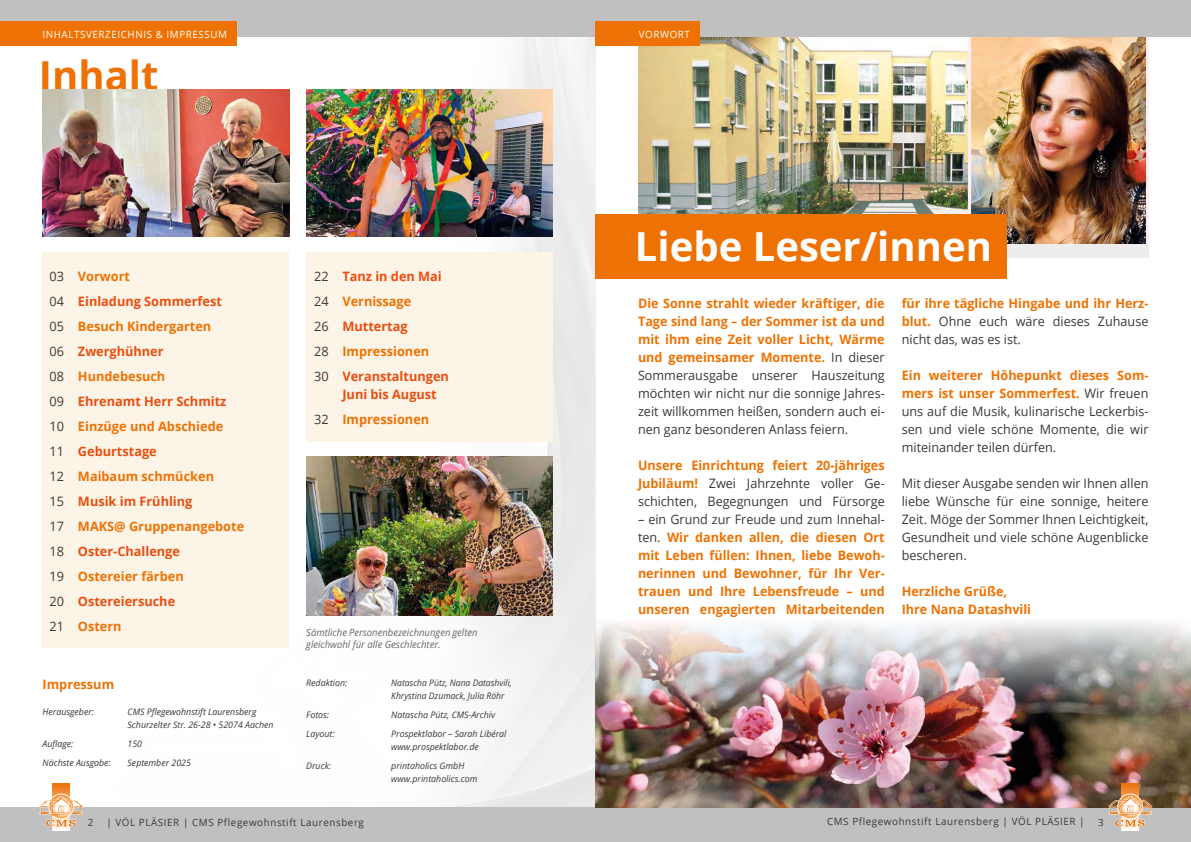
<style>
.page{position:relative;width:1191px;height:842px;background:#fff}
.page>*{position:absolute;margin:0;border:0;box-sizing:border-box;transform-origin:0 0}
.t1{font:700 40px "Open Sans";color:#fff}
.t2{font:700 40px "Open Sans";color:#ee7203}
.t3{font:13px/18px "Open Sans";color:#3a3938;text-align:justify}
.t4{font:700 13px/25px "Open Sans";color:#ee7203}
.t5{font:700 13px/25px "Open Sans";color:#e94e0f}
.t6{font:10px "Open Sans";letter-spacing:.06em;color:#3a3938}
.t7{font:italic 10px/12px "Open Sans";color:#676665;scale:.95 1}
.t8{font:10px "Open Sans";letter-spacing:.06em;color:#fff}
.t9{font:italic 9px/13px "Open Sans";color:#3a3938}
.t10{font:italic 9px/13px "Open Sans";color:#3a3938;scale:.95 1}
.s1{font-weight:400;color:#3a3938}
.s2{color:#e94e0f}
.s3{color:#ee7203}
.s4{font-weight:700;color:#ee7203}
</style>
<div class="page">
<div style="left:0;top:807px;width:1191px;height:35px;background:#c1c0c0"></div>
<img style="left:596px;top:622px;width:595px;height:185px">
<img style="left:638px;top:36px;width:330px;height:178px">
<img style="left:972px;top:36px;width:173px;height:209px">
<div style="left:968px;top:30px;width:181px;height:222px;border:3px solid #fdeef6"></div>
<img style="left:42px;top:36px;width:554px;height:771px">
<div style="left:0;top:0;width:1191px;height:36px;background:#c1c0c0"></div>
<div style="left:595px;top:22px;width:104px;height:24px;background:#ee7203"></div>
<div style="left:0;top:22px;width:236px;height:24px;background:#ee7203"></div>
<svg style="left:53px;top:784px;width:17px;height:46px"></svg>
<div style="left:49px;top:794px;width:25px;height:25px;border:1px solid #fff;border-radius:50%"></div>
<svg style="left:39px;top:796px;width:44px;height:31px"></svg>
<div style="left:595px;top:245px;width:554px;height:13px;background:#eeeded"></div>
<div style="left:595px;top:214px;width:411px;height:64px;background:#ee7203"></div>
<img style="left:306px;top:90px;width:247px;height:147px">
<img style="left:43px;top:90px;width:246px;height:147px">
<div style="left:43px;top:252px;width:246px;height:396px;background:#fdf4e8"></div>
<div style="left:306px;top:252px;width:247px;height:189px;background:#fdf4e8"></div>
<svg style="left:1121px;top:784px;width:18px;height:46px"></svg>
<div style="left:1117px;top:794px;width:25px;height:25px;border:1px solid #fff;border-radius:50%"></div>
<svg style="left:1108px;top:796px;width:44px;height:31px"></svg>
<img style="left:306px;top:457px;width:247px;height:158px">
<p class="t8" style="left:43px;top:27px;width:186px">INHALTSVERZEICHNIS &amp; IMPRESSUM</p>
<p class="t8" style="left:639px;top:27px;width:53px">VORWORT</p>
<h1 class="t2" style="left:39px;top:47px;width:121px">Inhalt</h1>
<p class="t4" style="left:50px;top:264px;width:196px"><span class="s1">03</span> Vorwort<br><span class="s1">04</span> <span class="s2">Einladung Sommerfest<br></span><span class="s1">05</span> Besuch Kindergarten<br><span class="s1">06</span> <span class="s2">Zwerghühner<br></span><span class="s1">08</span> Hundebesuch<br><span class="s1">09</span> <span class="s2">Ehrenamt Herr Schmitz<br></span><span class="s1">10</span> Einzüge und Abschiede<br><span class="s1">11</span> <span class="s2">Geburtstage<br></span><span class="s1">12</span> Maibaum schmücken<br><span class="s1">15</span> <span class="s2">Musik im Frühling<br></span><span class="s1">17</span> MAKS@ Gruppenangebote<br><span class="s1">18</span> <span class="s2">Oster-Challenge<br></span><span class="s1">19</span> Ostereier färben<br><span class="s1">20</span> <span class="s2">Ostereiersuche<br></span><span class="s1">21</span> Ostern</p>
<p class="t5" style="left:314px;top:264px;width:136px"><span class="s1">22</span> Tanz in den Mai<br><span class="s1">24</span> <span class="s3">Vernissage<br></span><span class="s1">26</span> Muttertag<br><span class="s1">28</span> <span class="s3">Impressionen<br></span><span class="s1">30</span> Veranstaltungen</p>
<p class="t5" style="left:314px;top:382px;width:124px;text-indent:28px">Juni bis August<br><span class="s1">32</span> <span class="s3">Impressionen</span></p>
<p class="t7" style="left:306px;top:626px;width:182px">Sämtliche Personenbezeichnungen gelten gleichwohl für alle Geschlechter.</p>
<p class="t4" style="left:43px;top:672px;width:73px">Impressum</p>
<p class="t9" style="left:43px;top:705px;width:53px">Herausgeber:</p>
<p class="t9" style="left:128px;top:705px;width:147px">CMS Pflegewohnstift Laurensberg<br>Schurzelter Str. 26-28 • 52074 Aachen</p>
<p class="t9" style="left:43px;top:737px;width:32px">Auflage:</p>
<p class="t9" style="left:128px;top:737px;width:16px">150</p>
<p class="t9" style="left:43px;top:756px;width:70px">Nächste Ausgabe:</p>
<p class="t9" style="left:128px;top:756px;width:65px">September 2025</p>
<p class="t9" style="left:306px;top:676px;width:43px">Redaktion:</p>
<p class="t10" style="left:391px;top:676px;width:128px">Natascha Pütz, Nana Datashvili,<br>Khrystina Dzumack, Julia Röhr</p>
<p class="t9" style="left:306px;top:708px;width:24px">Fotos:</p>
<p class="t9" style="left:391px;top:708px;width:105px">Natascha Pütz, CMS-Archiv</p>
<p class="t9" style="left:306px;top:727px;width:30px">Layout:</p>
<p class="t9" style="left:391px;top:727px;width:117px">Prospektlabor – Sarah Libéral www.prospektlabor.de</p>
<p class="t9" style="left:306px;top:759px;width:26px">Druck:</p>
<p class="t9" style="left:391px;top:759px;width:88px">printaholics GmbH www.printaholics.com</p>
<h1 class="t1" style="left:635px;top:218px;width:358px">Liebe Leser/innen</h1>
<p class="t3" style="left:638px;top:294px;width:248px"><span class="s4">Die Sonne strahlt wieder kräftiger, die Tage sind lang – der Sommer ist da und mit ihm eine Zeit voller Licht, Wärme und gemeinsamer Momente.</span> In dieser Sommerausgabe unserer Hauszeitung möchten wir nicht nur die sonnige Jahres&shy;zeit willkommen heißen, sondern auch ei&shy;nen ganz besonderen Anlass feiern.</p>
<p class="t3" style="left:638px;top:456px;width:248px"><span class="s4">Unsere Einrichtung feiert 20-jähriges Jubiläum!</span> Zwei Jahrzehnte voller Ge&shy;schichten, Begegnungen und Fürsorge</p>
<p class="t4" style="left:638px;top:510px;width:248px;line-height:18px;text-align:justify"><span class="s1">– ein Grund zur Freude und zum Innehal&shy;ten.</span> Wir danken allen, die diesen Ort mit Leben füllen: Ihnen, liebe Bewoh&shy;nerinnen und Bewohner, für Ihr Ver&shy;trauen und Ihre Lebensfreude – und unseren engagierten Mitarbeitenden</p>
<p class="t3" style="left:901px;top:294px;width:248px"><span class="s4">für ihre tägliche Hingabe und ihr Herz&shy;blut.</span> Ohne euch wäre dieses Zuhause nicht das, was es ist.</p>
<p class="t3" style="left:901px;top:366px;width:248px"><span class="s4">Ein weiterer Höhepunkt dieses Som&shy;mers ist unser Sommerfest.</span> Wir freuen uns auf die Musik, kulinarische Leckerbis&shy;sen und viele schöne Momente, die wir miteinander teilen dürfen.</p>
<p class="t3" style="left:901px;top:474px;width:248px">Mit dieser Ausgabe senden wir Ihnen allen liebe Wünsche für eine sonnige, heitere Zeit. Möge der Sommer Ihnen Leichtigkeit, Gesundheit und viele schöne Augenblicke bescheren.</p>
<p class="t4" style="left:901px;top:582px;width:131px;line-height:18px">Herzliche Grüße,<br>Ihre Nana Datashvili</p>
<p class="t6" style="left:88px;top:815px;width:7px">2</p>
<p class="t6" style="left:106px;top:815px;width:259px">| VÖL PLÄSIER | CMS Pflegewohnstift Laurensberg</p>
<p class="t6" style="left:827px;top:814px;width:259px">CMS Pflegewohnstift Laurensberg | VÖL PLÄSIER |</p>
<p class="t6" style="left:1098px;top:815px;width:7px">3</p>
</div>
